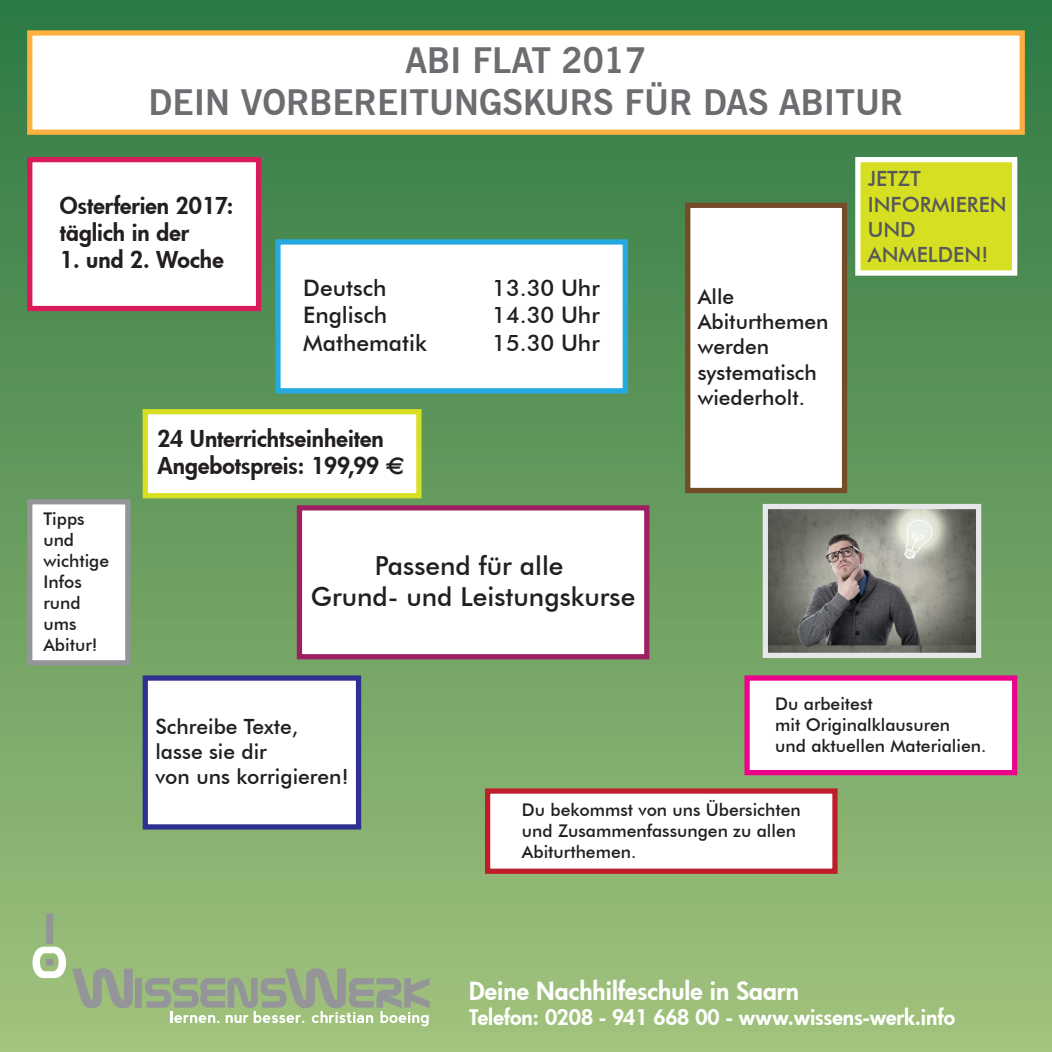
<style>
.page{position:relative;width:1052px;height:1052px;background:#fff}
.page>*{position:absolute;margin:0;border:0;box-sizing:border-box;transform-origin:0 0}
.t1{font:700 35px/42px "News Gothic BT";color:#6c6d70;text-align:center}
.t2{font:500 26.25px/31.5px "Futura BT";color:#231f20;text-align:center}
.t3{font:800 24.5px "Futura";color:#fff}
.t4{font:800 22.75px/27.3px "Futura";color:#231f20}
.t5{font:500 22.75px "Futura BT";color:#231f20}
.t6{font:500 21px/25.2px "Futura BT";color:#231f20}
.t7{font:800 21px "Futura";color:#fff}
.t8{font:500 21px/25.2px "Futura BT";color:#57585a}
.t9{font:500 17.5px/21px "Futura BT";color:#231f20}
</style>
<div class="page">
<div style="left:0;top:0;width:1052px;height:1052px;background:linear-gradient(to bottom,#2d7843,#a3c27d)"></div>
<svg style="left:72px;top:968px;width:61px;height:40px"></svg>
<div style="left:136px;top:978px;width:6px;height:29px;background:#939598"></div>
<svg style="left:145px;top:968px;width:284px;height:58px"></svg>
<svg style="left:32px;top:913px;width:34px;height:65px"></svg>
<div style="left:27px;top:30px;width:998px;height:105px;background:#fff;border:5px solid #fbb03f"></div>
<div style="left:275px;top:239px;width:353px;height:154px;background:#fff;border:5px solid #24aae1"></div>
<div style="left:27px;top:157px;width:234px;height:154px;background:#fff;border:5px solid #d91a5b"></div>
<div style="left:143px;top:409px;width:278px;height:89px;background:#fff;border:5px solid #d6df21"></div>
<div style="left:297px;top:505px;width:352px;height:154px;background:#fff;border:5px solid #9e1f62"></div>
<div style="left:685px;top:203px;width:162px;height:290px;background:#fff;border:5px solid #744c27"></div>
<div style="left:27px;top:499px;width:103px;height:166px;background:#fff;border:5px solid #939598"></div>
<div style="left:744px;top:675px;width:273px;height:100px;background:#fff;border:5px solid #ed028c"></div>
<div style="left:143px;top:675px;width:218px;height:154px;background:#fff;border:5px solid #2e3092"></div>
<div style="left:485px;top:788px;width:352px;height:86px;background:#fff;border:5px solid #be1d2c"></div>
<img style="left:768px;top:510px;width:207px;height:142px">
<div style="left:762px;top:504px;width:219px;height:154px;border:5px solid #e6e7e9"></div>
<div style="left:855px;top:157px;width:162px;height:119px;background:#d6df21;border:5px solid #fff"></div>
<h1 class="t1" style="left:149px;top:39px;width:756px">ABI FLAT 2017<br>DEIN VORBEREITUNGSKURS FÜR DAS ABITUR</h1>
<h3 class="t4" style="left:60px;top:191px;width:175px">Osterferien 2017: täglich in der</h3>
<h3 class="t4" style="left:60px;top:246px;width:165px">1. und 2. Woche</h3>
<h3 class="t5" style="left:303px;top:274px;width:85px">Deutsch</h3>
<h3 class="t5" style="left:492px;top:274px;width:109px">13.30 Uhr</h3>
<h3 class="t5" style="left:303px;top:301px;width:86px">Englisch</h3>
<h3 class="t5" style="left:492px;top:301px;width:109px">14.30 Uhr</h3>
<h3 class="t5" style="left:303px;top:329px;width:125px">Mathematik</h3>
<h3 class="t5" style="left:492px;top:329px;width:109px">15.30 Uhr</h3>
<p class="t9" style="left:43px;top:508px;width:67px">Tipps und wichtige<br>Infos rund ums<br>Abitur!</p>
<h3 class="t4" style="left:158px;top:424px;width:249px">24 Unterrichtseinheiten<br>Angebotspreis: 199,99 €</h3>
<h2 class="t2" style="left:311px;top:549px;width:326px">Passend für alle<br>Grund- und Leistungskurse</h2>
<p class="t6" style="left:155px;top:713px;width:195px">Schreibe Texte, lasse sie dir<br>von uns korrigieren!</p>
<p class="t6" style="left:697px;top:284px;width:132px">Alle<br>Abiturthemen werden systematisch wiederholt.</p>
<p class="t8" style="left:868px;top:166px;width:140px">JETZT<br>INFORMIEREN<br>UND<br>ANMELDEN!</p>
<p class="t9" style="left:775px;top:693px;width:213px">Du arbeitest<br>mit Originalklausuren<br>und aktuellen Materialien.</p>
<p class="t9" style="left:522px;top:799px;width:280px">Du bekommst von uns Übersichten und Zusammenfassungen zu allen<br>Abiturthemen.</p>
<h3 class="t3" style="left:469px;top:974px;width:331px">Deine Nachhilfeschule in Saarn</h3>
<p class="t7" style="left:469px;top:1003px;width:487px">Telefon: 0208 - 941 668 00 - www.wissens-werk.info</p>
</div>
